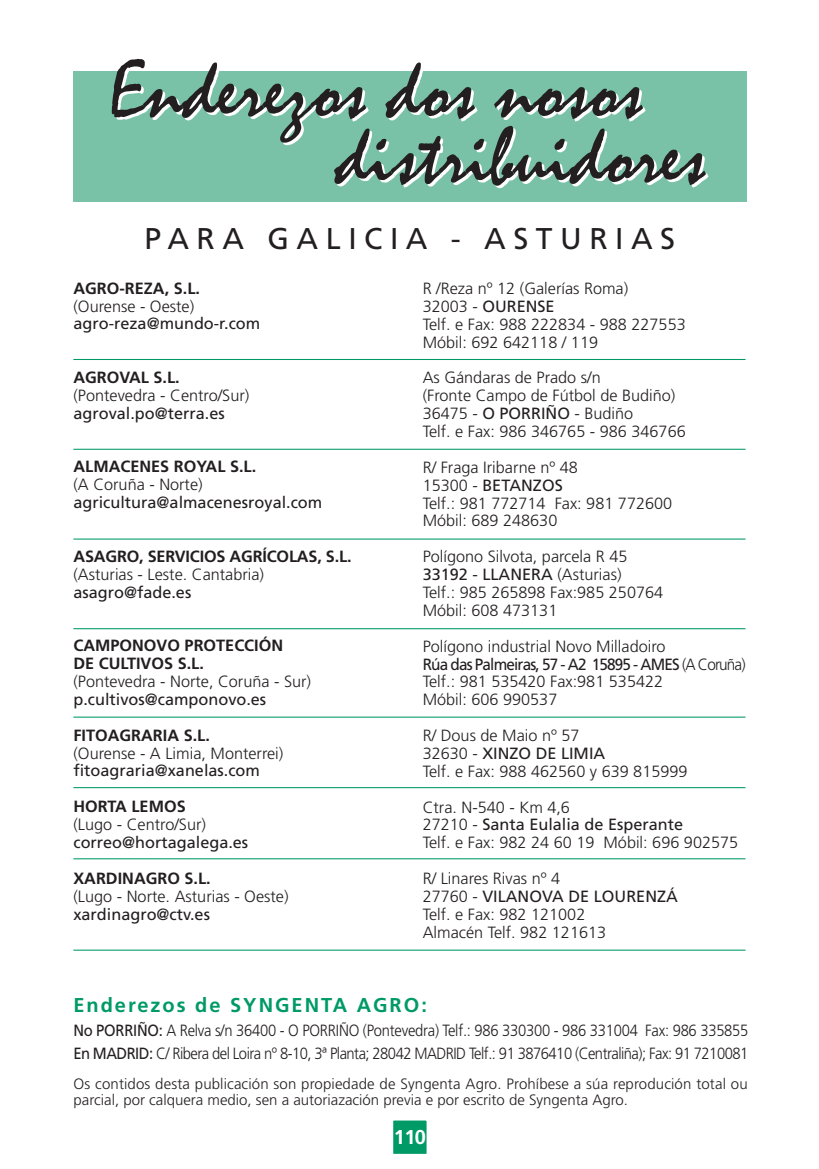
<style>
.page{position:relative;width:819px;height:1169px;background:#fff}
.page>*{position:absolute;margin:0;border:0;box-sizing:border-box;transform-origin:0 0}
.t1{font:82.5px/66px "Mistral";color:#231f20}
.t2{font:30px "Frutiger";letter-spacing:.25em;color:#231f20}
.t3{font:700 20px "Frutiger";letter-spacing:.1em;color:#009a66}
.t4{font:700 20px "Frutiger";color:#fff}
.t5{font:300 16.25px/18px "Frutiger";color:#231f20}
.t6{font:300 16.25px/23.5px "Frutiger";letter-spacing:-.035em;color:#231f20;scale:.91 1}
.t7{font:16.25px "Frutiger";color:#231f20}
.t8{font:700 16.25px/17.8px "Frutiger";color:#231f20}
.t9{font:300 15px/16.2px "Frutiger";letter-spacing:.01em;color:#231f20}
.s1{font-weight:400}
</style>
<div class="page">
<div style="left:391px;top:1118px;width:37px;height:38px;background:#009a66;border:2px solid #fff"></div>
<div style="left:73px;top:71px;width:673px;height:131px;background:#79c2a7"></div>
<hr style="left:73px;top:359px;width:672px;height:1px;background:#009a66">
<hr style="left:73px;top:449px;width:672px;height:1px;background:#009a66">
<hr style="left:73px;top:538px;width:672px;height:1px;background:#009a66">
<hr style="left:73px;top:628px;width:672px;height:1px;background:#009a66">
<hr style="left:73px;top:716px;width:672px;height:1px;background:#009a66">
<hr style="left:73px;top:787px;width:672px;height:1px;background:#009a66">
<hr style="left:73px;top:858px;width:672px;height:1px;background:#009a66">
<hr style="left:73px;top:949px;width:672px;height:1px;background:#009a66">
<h1 class="t1" style="left:335px;top:63px;width:372px;text-indent:-226px">Enderezos dos nosos distribuidores</h1>
<h2 class="t2" style="left:144px;top:227px;width:532px">PARA GALICIA - ASTURIAS</h2>
<p class="t5" style="left:422px;top:281px;width:264px">R /Reza nº 12 (Galerías Roma)<br>32003 - <span class="s1">OURENSE<br></span>Telf. e Fax: 988 222834 - 988 227553<br>Móbil: 692 642118 / 119</p>
<p class="t5" style="left:422px;top:370px;width:264px">As Gándaras de Prado s/n<br>(Fronte Campo de Fútbol de Budiño)<br>36475 - <span class="s1">O PORRIÑO</span> - Budiño<br>Telf. e Fax: 986 346765 - 986 346766</p>
<p class="t5" style="left:422px;top:459px;width:251px">R/ Fraga Iribarne nº 48<br>15300 - <span class="s1">BETANZOS<br></span>Telf.: 981 772714 Fax: 981 772600<br>Móbil: 689 248630</p>
<p class="t5" style="left:422px;top:549px;width:242px">Polígono Silvota, parcela R 45<br><span class="s1">33192 - LLANERA</span> (Asturias)<br>Telf.: 985 265898 Fax:985 250764<br>Móbil: 608 473131</p>
<p class="t5" style="left:422px;top:638px;width:324px">Polígono industrial Novo Milladoiro<br><span class="s1">Rúa das Palmeiras, 57 - A2 15895 - AMES</span> (A Coruña)<br>Telf.: 981 535420 Fax:981 535422<br>Móbil: 606 990537</p>
<p class="t5" style="left:422px;top:728px;width:266px">R/ Dous de Maio nº 57<br>32630 - <span class="s1">XINZO DE LIMIA<br></span>Telf. e Fax: 988 462560 y 639 815999</p>
<p class="t5" style="left:422px;top:799px;width:317px">Ctra. N-540 - Km 4,6<br>27210 - <span class="s1">Santa Eulalia de Esperante<br></span>Telf. e Fax: 982 24 60 19 Móbil: 696 902575</p>
<p class="t5" style="left:422px;top:870px;width:256px">R/ Linares Rivas nº 4<br>27760 - <span class="s1">VILANOVA DE LOURENZÁ<br></span>Telf. e Fax: 982 121002<br>Almacén Telf. 982 121613</p>
<p class="t8" style="left:73px;top:280px;width:128px">AGRO-REZA, S.L.</p>
<p class="t5" style="left:73px;top:298px;width:122px">(Ourense - Oeste)</p>
<p class="t7" style="left:73px;top:317px;width:188px">agro-reza@mundo-r.com</p>
<p class="t8" style="left:73px;top:370px;width:108px">AGROVAL S.L.</p>
<p class="t5" style="left:73px;top:387px;width:177px">(Pontevedra - Centro/Sur)</p>
<p class="t7" style="left:73px;top:407px;width:153px">agroval.po@terra.es</p>
<p class="t8" style="left:73px;top:459px;width:184px">ALMACENES ROYAL S.L.</p>
<p class="t5" style="left:73px;top:477px;width:131px">(A Coruña - Norte)</p>
<p class="t7" style="left:73px;top:496px;width:250px">agricultura@almacenesroyal.com</p>
<p class="t8" style="left:73px;top:548px;width:279px">ASAGRO, SERVICIOS AGRÍCOLAS, S.L.</p>
<p class="t5" style="left:73px;top:566px;width:192px">(Asturias - Leste. Cantabria)</p>
<p class="t7" style="left:73px;top:585px;width:119px">asagro@fade.es</p>
<p class="t8" style="left:73px;top:638px;width:211px">CAMPONOVO PROTECCIÓN<br>DE CULTIVOS S.L.</p>
<p class="t5" style="left:73px;top:673px;width:239px">(Pontevedra - Norte, Coruña - Sur)</p>
<p class="t7" style="left:73px;top:693px;width:194px">p.cultivos@camponovo.es</p>
<p class="t8" style="left:73px;top:727px;width:138px">FITOAGRARIA S.L.</p>
<p class="t5" style="left:73px;top:745px;width:211px">(Ourense - A Limia, Monterrei)</p>
<p class="t7" style="left:73px;top:764px;width:188px">fitoagraria@xanelas.com</p>
<p class="t8" style="left:73px;top:799px;width:114px">HORTA LEMOS</p>
<p class="t5" style="left:73px;top:816px;width:134px">(Lugo - Centro/Sur)</p>
<p class="t7" style="left:73px;top:836px;width:176px">correo@hortagalega.es</p>
<p class="t8" style="left:73px;top:870px;width:139px">XARDINAGRO S.L.</p>
<p class="t5" style="left:73px;top:888px;width:216px">(Lugo - Norte. Asturias - Oeste)</p>
<p class="t7" style="left:73px;top:907px;width:138px">xardinagro@ctv.es</p>
<p class="t3" style="left:73px;top:997px;width:355px">Enderezos de SYNGENTA AGRO:</p>
<p class="t6" style="left:73px;top:1019px;width:743px"><span class="s1">No PORRIÑO:</span> A Relva s/n 36400 - O PORRIÑO (Pontevedra) Telf.: 986 330300 - 986 331004 Fax: 986 335855<br><span class="s1">En MADRID:</span> C/ Ribera del Loira nº 8-10, 3ª Planta; 28042 MADRID Telf.: 91 3876410 (Centraliña); Fax: 91 7210081</p>
<p class="t9" style="left:74px;top:1076px;width:675px">Os contidos desta publicación son propiedade de Syngenta Agro. Prohíbese a súa reprodución total ou parcial, por calquera medio, sen a autoriazación previa e por escrito de Syngenta Agro.</p>
<p class="t4" style="left:393px;top:1128px;width:34px">110</p>
</div>
